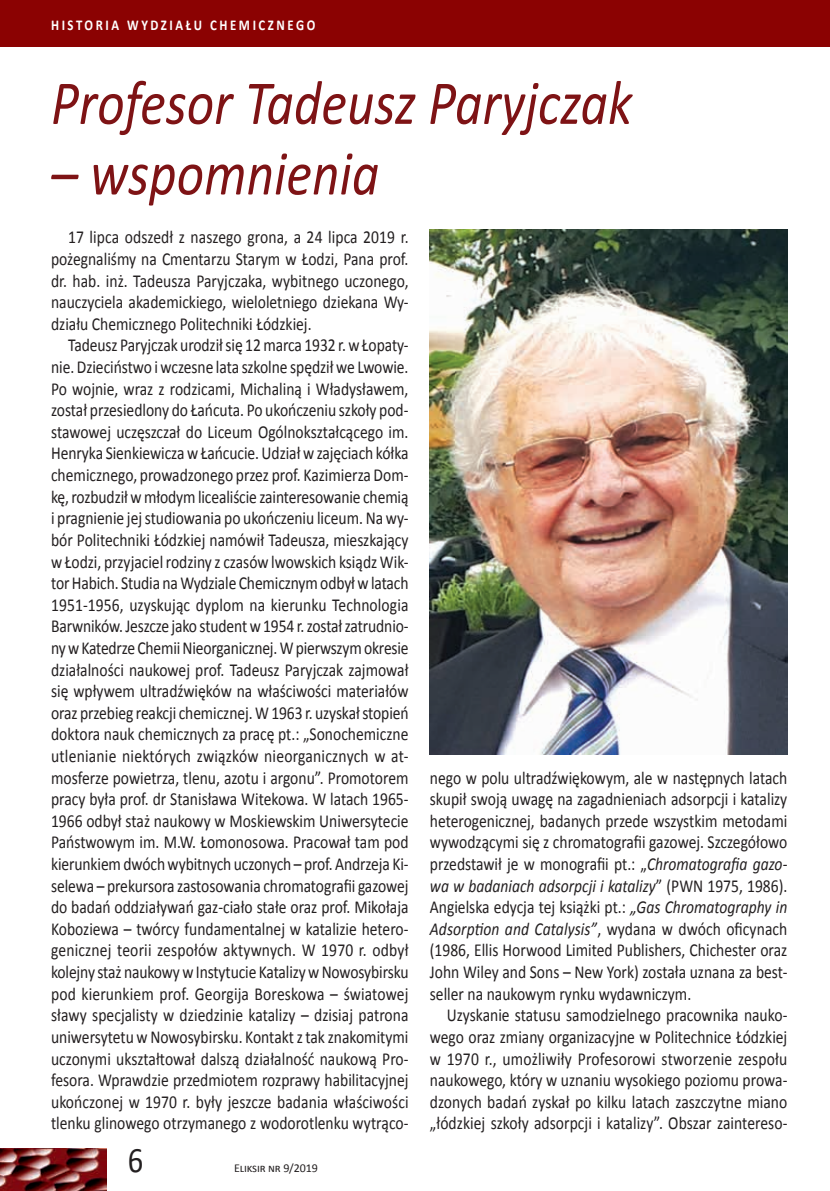
<style>
.page{position:relative;width:830px;height:1191px;background:#fff}
.page>*{position:absolute;margin:0;border:0;box-sizing:border-box;transform-origin:0 0}
.t1{font:italic 63px "Calibri";color:#7e1315;scale:.85 1}
.t2{font:36px "Calibri";color:#231f20;scale:.85 1}
.t3{font:18.3px/21.6px "Calibri";color:#231f20;text-align:justify;scale:.85 1}
.t4{font:700 15px "Calibri";letter-spacing:.2em;color:#fff;scale:.85 1}
.t5{font:12px "Calibri";letter-spacing:-.01em;color:#231f20}
.s1{font-style:italic}
</style>
<div class="page">
<div style="left:0;top:0;width:829px;height:47px;background:#8b0202"></div>
<img style="left:0;top:1148px;width:107px;height:43px">
<img style="left:429px;top:230px;width:358px;height:524px">
<p class="t4" style="left:51px;top:16px;width:312px">HISTORIA WYDZIAŁU CHEMICZNEGO</p>
<h1 class="t1" style="left:51px;top:60px;width:685px">Profesor Tadeusz Paryjczak</h1>
<h1 class="t1" style="left:51px;top:130px;width:387px">– wspomnienia</h1>
<p class="t3" style="left:51px;top:227px;width:422px;text-indent:17px">17 lipca odszedł z naszego grona, a 24 lipca 2019 r. pożegnaliśmy na Cmentarzu Starym w Łodzi, Pana prof. dr. hab. inż. Tadeusza Paryjczaka, wybitnego uczonego, nauczyciela akademickiego, wieloletniego dziekana Wy&shy;działu Chemicznego Politechniki Łódzkiej.</p>
<p class="t3" style="left:51px;top:335px;width:422px;text-indent:17px">Tadeusz Paryjczak urodził się 12 marca 1932 r. w Łopaty&shy;nie. Dzieciństwo i wczesne lata szkolne spędził we Lwowie.<br>Po wojnie, wraz z rodzicami, Michaliną i Władysławem, został przesiedlony do Łańcuta. Po ukończeniu szkoły pod&shy;stawowej uczęszczał do Liceum Ogólnokształcącego im.<br>Henryka Sienkiewicza w Łańcucie. Udział w zajęciach kółka chemicznego, prowadzonego przez prof. Kazimierza Dom&shy;kę, rozbudził w młodym licealiście zainteresowanie chemią i pragnienie jej studiowania po ukończeniu liceum. Na wy&shy;bór Politechniki Łódzkiej namówił Tadeusza, mieszkający w Łodzi, przyjaciel rodziny z czasów lwowskich ksiądz Wik&shy;tor Habich. Studia na Wydziale Chemicznym odbył w latach 1951-1956, uzyskując dyplom na kierunku Technologia Barwników. Jeszcze jako student w 1954 r. został zatrudnio&shy;ny w Katedrze Chemii Nieorganicznej. W pierwszym okresie działalności naukowej prof. Tadeusz Paryjczak zajmował się wpływem ultradźwięków na właściwości materiałów oraz przebieg reakcji chemicznej. W 1963 r. uzyskał stopień doktora nauk chemicznych za pracę pt.: „Sonochemiczne utlenianie niektórych związków nieorganicznych w at&shy;mosferze powietrza, tlenu, azotu i argonu”. Promotorem pracy była prof. dr Stanisława Witekowa. W latach 1965- 1966 odbył staż naukowy w Moskiewskim Uniwersytecie Państwowym im. M.W. Łomonosowa. Pracował tam pod kierunkiem dwóch wybitnych uczonych – prof. Andrzeja Ki&shy;selewa – prekursora zastosowania chromatografii gazowej do badań oddziaływań gaz-ciało stałe oraz prof. Mikołaja Koboziewa – twórcy fundamentalnej w katalizie hetero&shy;genicznej teorii zespołów aktywnych. W 1970 r. odbył kolejny staż naukowy w Instytucie Katalizy w Nowosybirsku pod kierunkiem prof. Georgija Boreskowa – światowej sławy specjalisty w dziedzinie katalizy – dzisiaj patrona uniwersytetu w Nowosybirsku. Kontakt z tak znakomitymi uczonymi ukształtował dalszą działalność naukową Pro&shy;fesora. Wprawdzie przedmiotem rozprawy habilitacyjnej ukończonej w 1970 r. były jeszcze badania właściwości tlenku glinowego otrzymanego z wodorotlenku wytrąco-</p>
<h2 class="t2" style="left:128px;top:1137px;width:20px">6</h2>
<p class="t5" style="left:234px;top:1160px;width:85px">Eliksir nr 9/2019</p>
<p class="t3" style="left:429px;top:767px;width:422px">nego w polu ultradźwiękowym, ale w następnych latach skupił swoją uwagę na zagadnieniach adsorpcji i katalizy heterogenicznej, badanych przede wszystkim metodami wywodzącymi się z chromatografii gazowej. Szczegółowo przedstawił je w monografii pt.: „<span class="s1">Chromatografia gazo&shy;wa w badaniach adsorpcji i katalizy</span>” (PWN 1975, 1986).<br>Angielska edycja tej książki pt.: <span class="s1">„Gas Chromatography in Adsorption and Catalysis”</span>, wydana w dwóch oficynach (1986, Ellis Horwood Limited Publishers, Chichester oraz John Wiley and Sons – New York) została uznana za best&shy;seller na naukowym rynku wydawniczym.</p>
<p class="t3" style="left:429px;top:1004px;width:422px;text-indent:17px">Uzyskanie statusu samodzielnego pracownika nauko&shy;wego oraz zmiany organizacyjne w Politechnice Łódzkiej w 1970 r., umożliwiły Profesorowi stworzenie zespołu naukowego, który w uznaniu wysokiego poziomu prowa&shy;dzonych badań zyskał po kilku latach zaszczytne miano „łódzkiej szkoły adsorpcji i katalizy”. Obszar zaintereso-</p>
</div>
